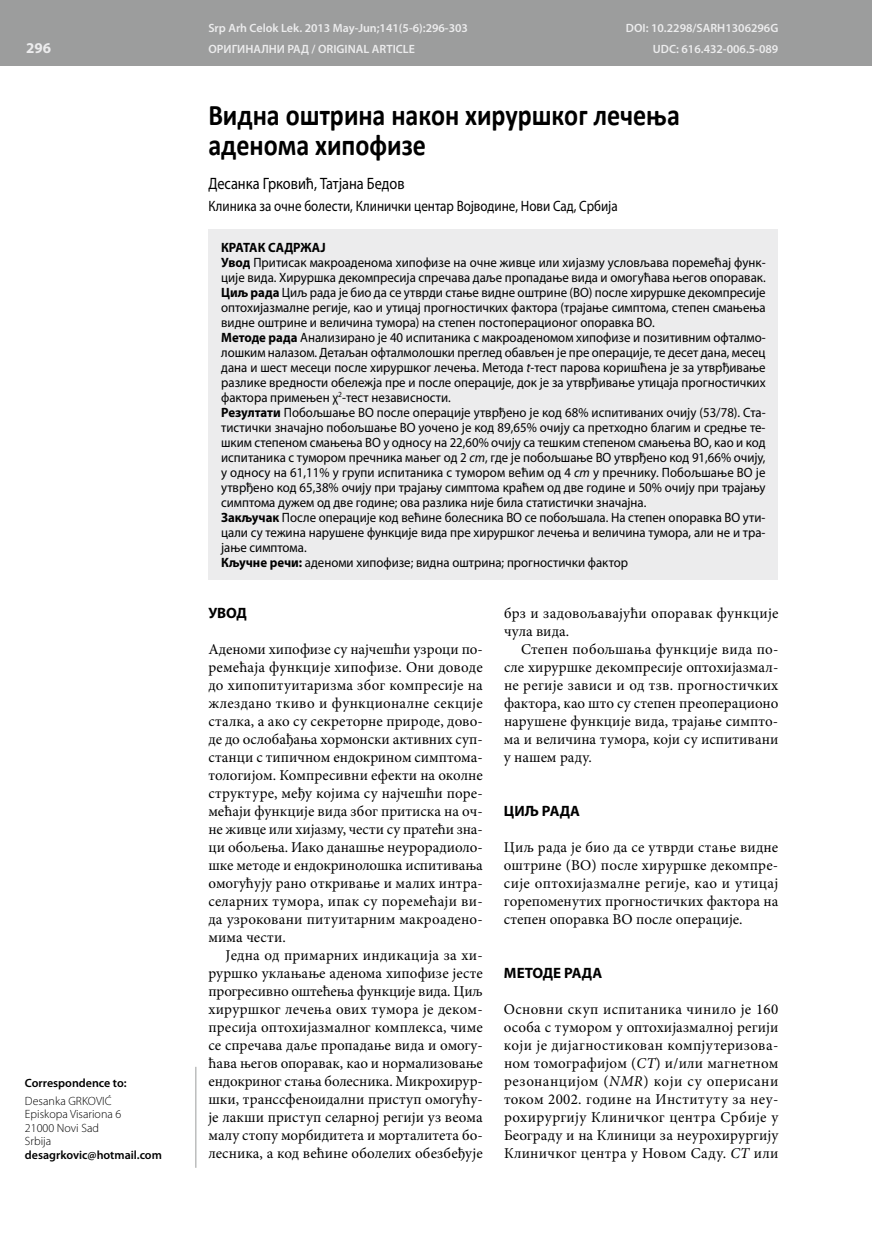
<style>
.page{position:relative;width:872px;height:1234px;background:#fff}
.page>*{position:absolute;margin:0;border:0;box-sizing:border-box;transform-origin:0 0}
.t1{font:700 30px/30px "Calibri";color:#000;scale:.87 1}
.t2{font:16.5px "Myriad Pro";color:#000;scale:.87 1}
.t3{font:15px/18px "Minion Pro";letter-spacing:.005em;color:#000;text-align:justify}
.t4{font:15px "Myriad Pro";color:#000;scale:.87 1}
.t5{font:700 15px "Myriad Pro";color:#000}
.t6{font:700 15px "Myriad Pro";color:#ececed}
.t7{font:13.5px/15px "Myriad Pro";color:#000;scale:.95 1}
.t8{font:600 12px "Myriad Pro";color:#ececed}
.t9{font:300 12px/13.5px "Myriad Pro";color:#000}
.t10{font:600 12px "Myriad Pro";color:#000}
.s1{font-weight:700}
.s2{font-style:italic}
</style>
<div class="page">
<div style="left:0;top:0;width:872px;height:66px;background:#9c9d9d"></div>
<hr style="left:871px;top:0;width:1px;height:66px;background:#ececed">
<hr style="left:196px;top:1066px;width:1px;height:101px;background:#9c9d9d">
<div style="left:208px;top:229px;width:570px;height:350px;background:#ececed"></div>
<p class="t6" style="left:26px;top:40px;width:26px">296</p>
<p class="t10" style="left:25px;top:1075px;width:103px">Correspondence to:</p>
<p class="t9" style="left:25px;top:1093px;width:98px">Desanka GRKOVIĆ<br>Episkopa Visariona 6<br>21000 Novi Sad<br>Srbija</p>
<p class="t10" style="left:25px;top:1147px;width:138px">desagrkovic@hotmail.com</p>
<p class="t8" style="left:208px;top:21px;width:261px">Srp Arh Celok Lek. 2013 May-Jun;141(5-6):296-303</p>
<p class="t8" style="left:626px;top:21px;width:154px">DOI: 10.2298/SARH1306296G</p>
<p class="t8" style="left:208px;top:43px;width:208px">ОРИГИНАЛНИ РАД / ORIGINAL ARTICLE</p>
<p class="t8" style="left:653px;top:43px;width:127px">UDC: 616.432-006.5-089</p>
<h1 class="t1" style="left:208px;top:98px;width:543px">Видна оштрина након хируршког лечења аденома хипофизе</h1>
<p class="t2" style="left:208px;top:174px;width:227px">Десанка Грковић, Татјана Бедов</p>
<p class="t4" style="left:208px;top:198px;width:472px">Клиника за очне болести, Клинички центар Војводине, Нови Сад, Србија</p>
<p class="t7" style="left:221px;top:240px;width:575px"><span class="s1">КРАТАК САДРЖАЈ<br>Увод</span> Притисак макроаденома хипофизе на очне живце или хијазму условљава поремећај функ&shy;ције вида. Хируршка декомпресија спречава даље пропадање вида и омогућава његов опоравак.<br><span class="s1">Циљ рада</span> Циљ рада је био да се утврди стање видне оштрине (ВО) после хируршке декомпресије оптохијазмалне регије, као и утицај прогностичких фактора (трајање симптома, степен смањења видне оштрине и величина тумора) на степен постоперационог опоравка ВО.<br><span class="s1">Методе рада</span> Анализирано је 40 испитаника с макроаденомом хипофизе и позитивним офталмо&shy;лошким налазом. Детаљан офталмолошки преглед обављен је пре операције, те десет дана, месец дана и шест месеци после хируршког лечења. Метода <span class="s2">t</span>-тест парова коришћена је за утврђивање разлике вредности обележја пре и после операције, док је за утврђивање утицаја прогностичких фактора примењен χ<sup>2</sup>-тест независности.<br><span class="s1">Резултати</span> Побољшање ВО после операције утврђено је код 68% испитиваних очију (53/78). Ста&shy;тистички значајно побољшање ВО уочено је код 89,65% очију са претходно благим и средње те&shy;шким степеном смањења ВО у односу на 22,60% очију са тешким степеном смањења ВО, као и код испитаника с тумором пречника мањег од 2 <span class="s2">cm</span>, где је побољшање ВО утврђено код 91,66% очију, у односу на 61,11% у групи испитаника с тумором већим од 4 <span class="s2">cm</span> у пречнику. Побољшање ВО је утврђено код 65,38% очију при трајању симптома краћем од две године и 50% очију при трајању симптома дужем од две године; ова разлика није била статистички значајна.<br><span class="s1">Закључак</span> После операције код већине болесника ВО се побољшала. На степен опоравка ВО ути&shy;цали су тежина нарушене функције вида пре хируршког лечења и величина тумора, али не и тра&shy;јање симптома.<br><span class="s1">Кључне речи:</span> аденоми хипофизе; видна оштрина; прогностички фактор</p>
<p class="t5" style="left:208px;top:604px;width:40px">УВОД</p>
<p class="t3" style="left:208px;top:640px;width:276px;text-align:left">Аденоми хипофизе су најчешћи узроци по&shy;ремећаја функције хипофизе. Они доводе до хипопитуитаризма због компресије на жлездано ткиво и функционалне секције сталка, а ако су секреторне природе, дово&shy;де до ослобађања хормонски активних суп&shy;станци с типичном ендокрином симптома&shy;тологијом. Компресивни ефекти на околне структуре, међу којима су најчешћи поре&shy;мећаји функције вида због притиска на оч&shy;не живце или хијазму, чести су пратећи зна&shy;ци обољења. Иако данашње неурорадиоло&shy;шке методе и ендокринолошка испитивања омогућују рано откривање и малих интра&shy;селарних тумора, ипак су поремећаји ви&shy;да узроковани питуитарним макроадено-- мима чести.</p>
<p class="t3" style="left:208px;top:946px;width:276px;text-indent:17px">Једна од примарних индикација за хи&shy;руршко уклањање аденома хипофизе јесте прогресивно оштећења функције вида. Циљ хируршког лечења ових тумора је деком&shy;пресија оптохијазмалног комплекса, чиме се спречава даље пропадање вида и омогу&shy;ћава његов опоравак, као и нормализовање ендокриног стања болесника. Микрохирур&shy;шки, транссфеноидални приступ омогућу&shy;је лакши приступ селарној регији уз веома малу стопу морбидитета и морталитета бо&shy;лесника, а код већине оболелих обезбеђује</p>
<p class="t3" style="left:504px;top:604px;width:276px">брз и задовољавајући опоравак функције чула вида.</p>
<p class="t3" style="left:504px;top:640px;width:276px;text-indent:17px">Степен побољшања функције вида по&shy;сле хируршке декомпресије оптохијазмал&shy;не регије зависи и од тзв. прогностичких фактора, као што су степен преоперационо нарушене функције вида, трајање симпто&shy;ма и величина тумора, који су испитивани у нашем раду.</p>
<p class="t5" style="left:504px;top:802px;width:78px">ЦИЉ РАДА</p>
<p class="t3" style="left:504px;top:838px;width:276px">Циљ рада је био да се утврди стање видне оштрине (ВО) после хируршке декомпре&shy;сије оптохијазмалне регије, као и утицај горепоменутих прогностичких фактора на степен опоравка ВО после операције.</p>
<p class="t5" style="left:504px;top:964px;width:100px">МЕТОДЕ РАДА</p>
<p class="t3" style="left:504px;top:1000px;width:276px">Основни скуп испитаника чинило је 160 особа с тумором у оптохијазмалној регији који је дијагностикован компјутеризова&shy;ном томографијом (<span class="s2">CT</span>) и/или магнетном резонанцијом (<span class="s2">NMR</span>) који су оперисани током 2002. године на Институту за неу&shy;рохирургију Клиничког центра Србије у Београду и на Клиници за неурохирургију Клиничког центра у Новом Саду. <span class="s2">CT</span> или</p>
</div>
